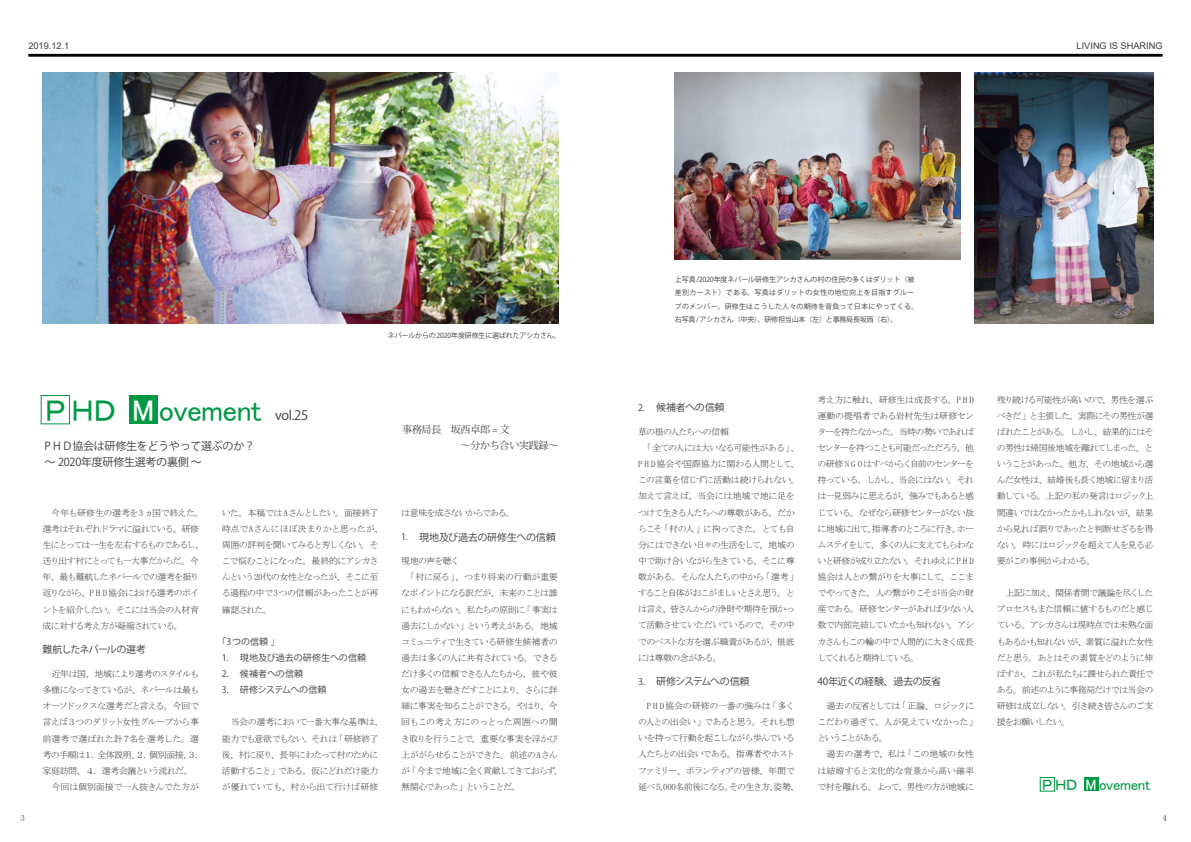
<style>
.page{position:relative;width:1191px;height:842px;background:#fff}
.page>*{position:absolute;margin:0;border:0;box-sizing:border-box;transform-origin:0 0}
.t1{font:30px "MS P Gothic";letter-spacing:-.025em;color:#094}
.t2{font:15px "MS P Gothic";letter-spacing:-.025em;color:#094}
.t3{font:13px "Koz Go Pro";color:#3e3a39}
.t4{font:11px "Koz Go Pro";letter-spacing:-.025em;color:#3e3a39}
.t5{font:10px "Koz Go Pro";letter-spacing:-.035em;color:#3e3a39}
.t6{font:10px "Koz Min Pro";letter-spacing:-.025em;color:#3e3a39}
.t7{font:10px "Koz Go Pro";letter-spacing:-.015em;color:#3e3a39}
.t8{font:10px "Koz Go Pro";letter-spacing:-.075em;color:#3e3a39}
.t9{font:9.2px "Arial";color:#3e3a39}
.t10{font:9px/16.1px "MS Mincho";letter-spacing:-.075em;color:#3e3a39}
.t11{font:9px "Koz Go Pro";letter-spacing:.01em;color:#3e3a39}
.t12{font:9px "MS Mincho";letter-spacing:-.105em;color:#3e3a39}
.t13{font:9px "Koz Go Pro";letter-spacing:-.02em;color:#3e3a39}
.t14{font:7px/13.2px "Koz Go Pro";letter-spacing:.025em;color:#3e3a39}
.t15{font:7px "Koz Go Pro";letter-spacing:-.01em;color:#3e3a39}
.s1{color:#fff}
.s2{font-size:9px}
</style>
<div class="page">
<img style="left:974px;top:73px;width:179px;height:250px">
<img style="left:675px;top:73px;width:285px;height:186px">
<div style="left:41px;top:395px;width:29px;height:29px;border:1px solid #094"></div>
<div style="left:129px;top:395px;width:29px;height:29px;background:#094"></div>
<div style="left:1040px;top:777px;width:14px;height:14px;border:1px solid #094"></div>
<div style="left:1084px;top:777px;width:14px;height:14px;background:#094"></div>
<img style="left:43px;top:72px;width:515px;height:251px">
<hr style="left:28px;top:54px;width:1134px;height:3px;background:#000">
<p class="t9" style="left:28px;top:39px;width:42px">2019.12.1</p>
<p class="t9" style="left:1076px;top:39px;width:88px">LIVING IS SHARING</p>
<h1 class="t1" style="left:45px;top:395px;width:219px">ＰＨＤ <span class="s1">M</span> ovement</h1>
<h3 class="t3" style="left:275px;top:407px;width:35px">vol.25</h3>
<p class="t15" style="left:388px;top:331px;width:174px">ネパールからの2020年度研修生に選ばれたアシカさん。</p>
<p class="t6" style="left:402px;top:422px;width:109px">事務局長　坂西卓郎 = 文</p>
<p class="t4" style="left:45px;top:439px;width:212px">P H D協会は研修生をどうやって選ぶのか？</p>
<p class="t6" style="left:402px;top:438px;width:168px">　　　　　　～分かち合い実践録～　</p>
<p class="t4" style="left:45px;top:455px;width:159px">～ 2020年度研修生選考の裏側 ～</p>
<p class="t10" style="left:43px;top:505px;width:163px">　今年も研修生の選考を3ヵ国で終えた。選考はそれぞれドラマに溢れている。研修生にとっては一生を左右するものであるし、送り出す村にとっても一大事だからだ。今年、最も難航したネパールでの選考を振り返りながら、P H D 協会における選考のポイントを紹介したい。そこには当会の人材育成に対する考え方が凝縮されている。</p>
<p class="t8" style="left:43px;top:643px;width:105px">難航したネパールの選考</p>
<p class="t10" style="left:43px;top:666px;width:163px">　近年は国、地域により選考のスタイルも多様になってきているが、ネパールは最もオーソドックスな選考だと言える。今回で言えば３つのダリット女性グループから事前選考で選ばれた計７名を選考した。選考の手順は１．全体説明、２．個別面接、３．家庭訪問、４．選考会議という流れだ。　今回は個別面接で一人抜きんでた方が</p>
<p class="t10" style="left:222px;top:504px;width:163px">いた。本稿では Aさんとしたい。面接終了時点でAさんにほぼ決まりかと思ったが、周囲の評判を聞いてみると芳しくない。そこで悩むことになった。最終的にアシカさんという20代の女性となったが、そこに至る過程の中で3つの信頼があったことが再確認された。</p>
<p class="t11" style="left:217px;top:636px;width:64px">「3つの信頼」</p>
<p class="t11" style="left:222px;top:652px;width:146px">1. 現地及び過去の研修生への信頼</p>
<p class="t11" style="left:222px;top:668px;width:83px">2. 候補者への信頼</p>
<p class="t13" style="left:222px;top:684px;width:106px">3. 研修システムへの信頼</p>
<p class="t10" style="left:222px;top:714px;width:163px">　当会の選考において一番大事な基準は、能力でも意欲でもない。それは「研修終了後、村に戻り、長年にわたって村のために活動すること」である。仮にどれだけ能力が優れていても、村から出て行けば研修</p>
<p class="t12" style="left:401px;top:508px;width:115px">は意味を成さないからである。</p>
<p class="t7" style="left:401px;top:530px;width:156px"><span class="s2">1.</span> 現地及び過去の研修生への信頼</p>
<p class="t10" style="left:401px;top:553px;width:163px">現地の声を聴く<br>　「村に戻る」、つまり将来の行動が重要なポイントになる訳だが、未来のことは誰にもわからない。私たちの原則に「事実は過去にしかない」という考えがある。地域コミュニティで生きている研修生候補者の過去は多くの人に共有されている。できるだけ多くの信頼できる人たちから、彼や彼女の過去を聴きだすことにより、さらに詳細に事実を知ることができる。やはり、今回もこの考え方にのっとった周囲への聞き取りを行うことで、重要な事実を浮かび上ががらせることができた。前述のAさんが「今まで地域に全く貢献してきておらず、無関心であった」ということだ。</p>
<p class="t14" style="left:675px;top:273px;width:245px">上写真/2020年度ネパール研修生アシカさんの村の住民の多くはダリット（被差別カースト）である。写真はダリットの女性の地位向上を目指すグループのメンバー。研修生はこうした人々の期待を背負って日本にやってくる。右写真/アシカさん（中央）、研修担当山本（左）と事務局長坂西（右）。</p>
<p class="t5" style="left:638px;top:401px;width:88px"><span class="s2">2.</span> 候補者への信頼</p>
<p class="t10" style="left:638px;top:424px;width:163px">草の根の人たちへの信頼<br>　「全ての人には大いなる可能性がある」、<br>P H D協会や国際協力に関わる人間として、この言葉を信じずに活動は続けられない。加えて言えば、当会には地域で地に足をつけて生きる人たちへの尊敬がある。だからこそ「村の人」に拘ってきた。とても自分にはできない日々の生活をして、地域の中で助け合いながら生きている、そこに尊敬がある。そんな人たちの中から「選考」すること自体がおこがましいとさえ思う。とは言え、皆さんからの浄財や期待を預かって活動させていただいているので、その中でのベストな方を選ぶ職責があるが、根底には尊敬の念がある。</p>
<p class="t5" style="left:638px;top:675px;width:113px"><span class="s2">3.</span> 研修システムへの信頼</p>
<p class="t10" style="left:638px;top:698px;width:163px">　P H D協会の研修の一番の強みは「多くの人との出会い」であると思う。それも想いを持って行動を起こしながら歩んでいる人たちとの出会いである。指導者やホストファミリー、ボランティアの皆様、年間で延べ 5,000名前後になる。その生き方、姿勢、</p>
<p class="t10" style="left:817px;top:391px;width:158px;text-align:justify">考え方に触れ、研修生は成長する。P H D運動の提唱者である岩村先生は研修センターを持たなかった。当時の勢いであればセンターを持つことも可能だっただろう。他の研修 N G O はすべからく自前のセンターを持っている。しかし、当会にはない。それは一見弱みに思えるが、強みでもあると感じている。なぜなら研修センターがない故に地域に出て、指導者のところに行き、ホームステイをして、多くの人に支えてもらわないと研修が成り立たない。それゆえに P H D協会は人との繋がりを大事にして、ここまでやってきた。人の繋がりこそが当会の財産である。研修センターがあれば少ない人数で内部完結していたかも知れない。アシカさんもこの輪の中で人間的に大きく成長してくれると期待している。</p>
<p class="t5" style="left:817px;top:675px;width:125px">40年近くの経験、過去の反省</p>
<p class="t10" style="left:817px;top:698px;width:163px">　過去の反省としては「正論、ロジックにこだわり過ぎて、人が見えていなかった」ということがある。<br>　過去の選考で、私は「この地域の女性は結婚すると文化的な背景から高い確率で村を離れる。よって、男性の方が地域に</p>
<p class="t10" style="left:996px;top:391px;width:158px;text-align:justify">残り続ける可能性が高いので、男性を選ぶべきだ」と主張した。実際にその男性が選ばれたことがある。しかし、結果的にはその男性は帰国後地域を離れてしまった、ということがあった。他方、その地域から選んだ女性は、結婚後も長く地域に留まり活動している。上記の私の発言はロジック上間違いではなかったかもしれないが、結果から見れば誤りであったと判断せざるを得ない。時にはロジックを超えて人を見る必要がこの事例からわかる。</p>
<p class="t10" style="left:996px;top:585px;width:158px;text-align:justify">　上記に加え、関係者間で議論を尽くしたプロセスもまた信頼に値するものだと感じている。アシカさんは現時点では未熟な面もあるかも知れないが、素質に溢れた女性だと思う。あとはその素質をどのように伸ばすか、これが私たちに課せられた責任である。前述のように事務局だけでは当会の研修は成立しない。引き続き皆さんのご支援をお願いしたい。</p>
<h2 class="t2" style="left:1041px;top:777px;width:110px">ＰＨＤ <span class="s1">M</span> ovement</h2>
<p class="t10" style="left:20px;top:810px;width:6px">3</p>
<p class="t10" style="left:1162px;top:810px;width:6px">4</p>
</div>
